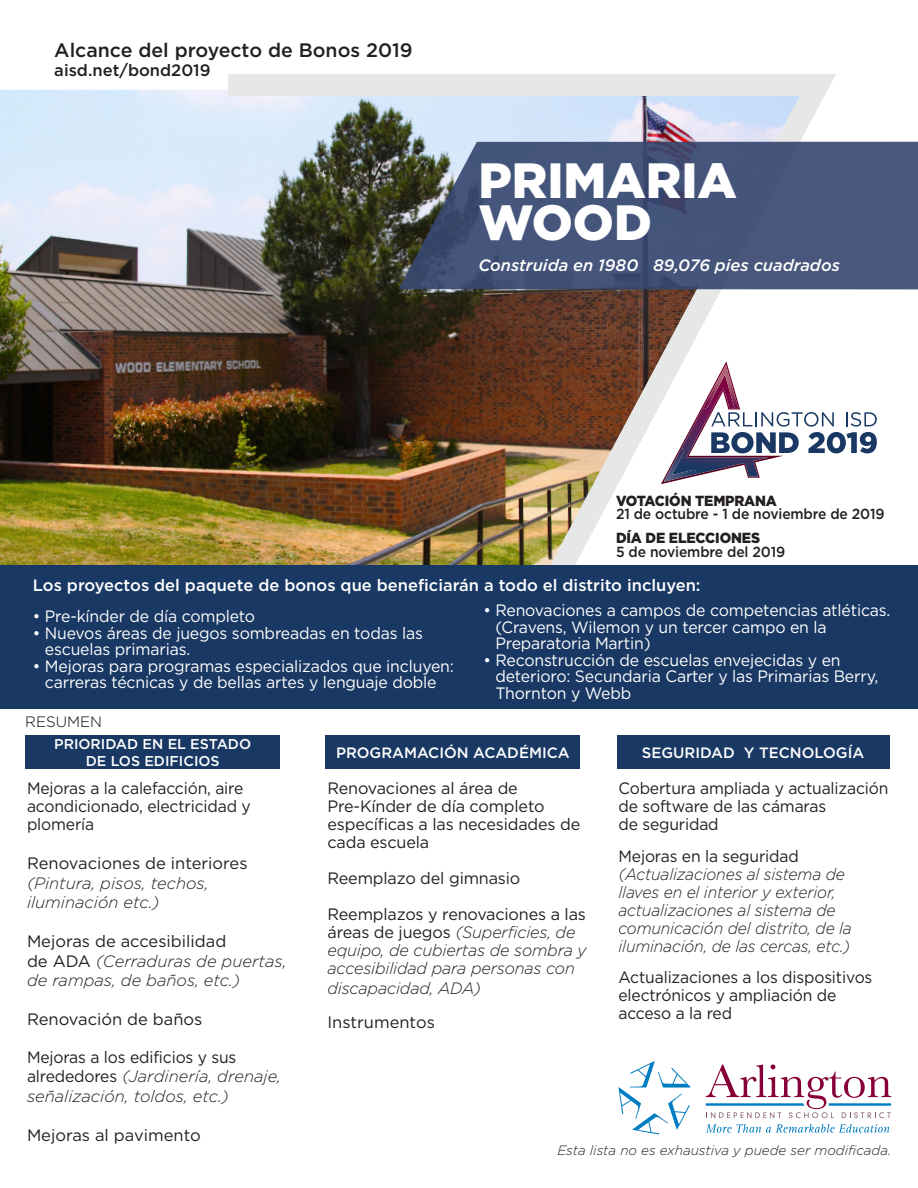
<style>
.page{position:relative;width:918px;height:1188px;background:#fff}
.page>*{position:absolute;margin:0;border:0;box-sizing:border-box;transform-origin:0 0}
.t1{font:900 49.5px "Gotham";color:#fff}
.t2{font:500 19.5px "Gotham";color:#231f20}
.t3{font:16.5px/16.5px "Gotham";letter-spacing:-.01em;color:#fff;scale:.96 1}
.t4{font:italic 300 16.5px/19.5px "Gotham";letter-spacing:-.01em;color:#231f20}
.t5{font:16.5px/18px "Gotham";letter-spacing:-.01em;color:#231f20;scale:.95 1}
.t6{font:italic 300 16.5px/18px "Gotham";letter-spacing:-.01em;color:#231f20;scale:.95 1}
.t7{font:16.5px/18px "Gotham";letter-spacing:-.01em;color:#231f20}
.t8{font:500 16.5px "Gotham";color:#fff}
.t9{font:italic 500 16.5px "Gotham";color:#fff}
.t10{font:500 16.5px "Gotham";color:#231f20}
.t11{font:500 15px "Gotham";color:#fff}
.t12{font:300 15px "Gotham";color:#040503}
.t13{font:500 14.7px/13.5px "Gotham";letter-spacing:-.01em;color:#231f20;scale:.95 1}
.t14{font:500 14.25px "Gotham";color:#fff}
.t15{font:italic 300 13.5px "Gotham";color:#231f20}
.s1{font-weight:900}
.s2{font-weight:400;font-style:normal}
</style>
<div class="page">
<img style="left:0;top:90px;width:528px;height:475px">
<svg style="left:618px;top:1061px;width:73px;height:74px"></svg>
<svg style="left:706px;top:1064px;width:185px;height:54px"></svg>
<svg style="left:706px;top:1124px;width:184px;height:9px"></svg>
<div style="left:228px;top:74px;width:300px;height:22px;background:#e5e8e7"></div>
<svg style="left:528px;top:74px;width:308px;height:491px"></svg>
<svg style="left:661px;top:361px;width:216px;height:123px"></svg>
<img style="left:703px;top:388px;width:1px;height:20px">
<img style="left:704px;top:365px;width:34px;height:43px">
<div style="left:0;top:565px;width:918px;height:143px;background:#193863"></div>
<div style="left:617px;top:736px;width:273px;height:33px;background:#193863"></div>
<div style="left:326px;top:736px;width:254px;height:33px;background:#193863"></div>
<div style="left:26px;top:736px;width:254px;height:33px;background:#193863"></div>
<svg style="left:399px;top:142px;width:519px;height:147px;background:#475577"></svg>
<p class="t2" style="left:54px;top:37px;width:360px">Alcance del proyecto de Bonos 2019</p>
<p class="t10" style="left:54px;top:60px;width:158px">aisd.net/bond2019</p>
<p class="t1" style="left:478px;top:146px;width:260px">PRIMARIA</p>
<p class="t1" style="left:478px;top:188px;width:175px">WOOD</p>
<p class="t9" style="left:478px;top:255px;width:363px">Construida en 1980 89,076 pies cuadrados</p>
<p class="t13" style="left:616px;top:494px;width:284px"><span class="s1">VOTACIÓN TEMPRANA<br></span>21 de octubre - 1 de noviembre de 2019</p>
<p class="t13" style="left:616px;top:531px;width:180px"><span class="s1">DÍA DE ELECCIONES<br></span>5 de noviembre del 2019</p>
<p class="t8" style="left:33px;top:574px;width:669px">Los proyectos del paquete de bonos que beneficiarán a todo el distrito incluyen:</p>
<p class="t3" style="left:33px;top:608px;width:233px">• Pre-kínder de día completo</p>
<p class="t3" style="left:45px;top:624px;width:395px;text-indent:-12px">• Nuevos áreas de juegos sombreadas en todas las escuelas primarias.</p>
<p class="t3" style="left:33px;top:657px;width:440px;text-align:center">• Mejoras para programas especializados que incluyen: carreras técnicas y de bellas artes y lenguaje doble</p>
<p class="t12" style="left:25px;top:713px;width:78px">RESUMEN</p>
<p class="t3" style="left:495px;top:602px;width:413px;text-indent:-12px">• Renovaciones a campos de competencias atléticas. (Cravens, Wilemon y un tercer campo en la<br>Preparatoria Martin)</p>
<p class="t3" style="left:495px;top:651px;width:401px;text-indent:-12px">• Reconstrucción de escuelas envejecidas y en deterioro: Secundaria Carter y las Primarias Berry,<br>Thornton y Webb</p>
<p class="t14" style="left:54px;top:734px;width:199px">PRIORIDAD EN EL ESTADO</p>
<p class="t14" style="left:86px;top:751px;width:135px">DE LOS EDIFICIOS</p>
<p class="t5" style="left:27px;top:779px;width:237px">Mejoras a la calefacción, aire acondicionado, electricidad y plomería</p>
<p class="t4" style="left:27px;top:853px;width:222px"><span class="s2">Renovaciones de interiores </span>(Pintura, pisos, techos, iluminación etc.)</p>
<p class="t4" style="left:27px;top:931px;width:261px"><span class="s2">Mejoras de accesibilidad<br>de ADA</span> (Cerraduras de puertas, de rampas, de baños, etc.)</p>
<p class="t7" style="left:27px;top:1010px;width:177px">Renovación de baños</p>
<p class="t4" style="left:27px;top:1047px;width:255px"><span class="s2">Mejoras a los edificios y sus alrededores</span> (Jardinería, drenaje, señalización, toldos, etc.)</p>
<p class="t7" style="left:27px;top:1125px;width:175px">Mejoras al pavimento</p>
<p class="t11" style="left:336px;top:743px;width:235px">PROGRAMACIÓN ACADÉMICA</p>
<p class="t11" style="left:642px;top:743px;width:224px">SEGURIDAD Y TECNOLOGÍA</p>
<p class="t7" style="left:327px;top:779px;width:254px">Renovaciones al área de<br>Pre-Kínder de día completo específicas a las necesidades de cada escuela</p>
<p class="t7" style="left:327px;top:869px;width:194px">Reemplazo del gimnasio</p>
<p class="t4" style="left:327px;top:905px;width:261px;line-height:18px"><span class="s2">Reemplazos y renovaciones a las áreas de juegos</span> (Superficies, de equipo, de cubiertas de sombra y accesibilidad para personas con</p>
<p class="t4" style="left:327px;top:978px;width:155px">discapacidad, ADA)</p>
<p class="t7" style="left:327px;top:1013px;width:109px">Instrumentos</p>
<p class="t5" style="left:618px;top:779px;width:286px">Cobertura ampliada y actualización de software de las cámaras<br>de seguridad</p>
<p class="t6" style="left:618px;top:846px;width:247px"><span class="s2">Mejoras en la seguridad </span>(Actualizaciones al sistema de llaves en el interior y exterior, actualizaciones al sistema de comunicación del distrito, de la iluminación, de las cercas, etc.)</p>
<p class="t5" style="left:618px;top:968px;width:269px">Actualizaciones a los dispositivos electrónicos y ampliación de acceso a la red</p>
<p class="t15" style="left:558px;top:1142px;width:335px">Esta lista no es exhaustiva y puede ser modificada.</p>
</div>
